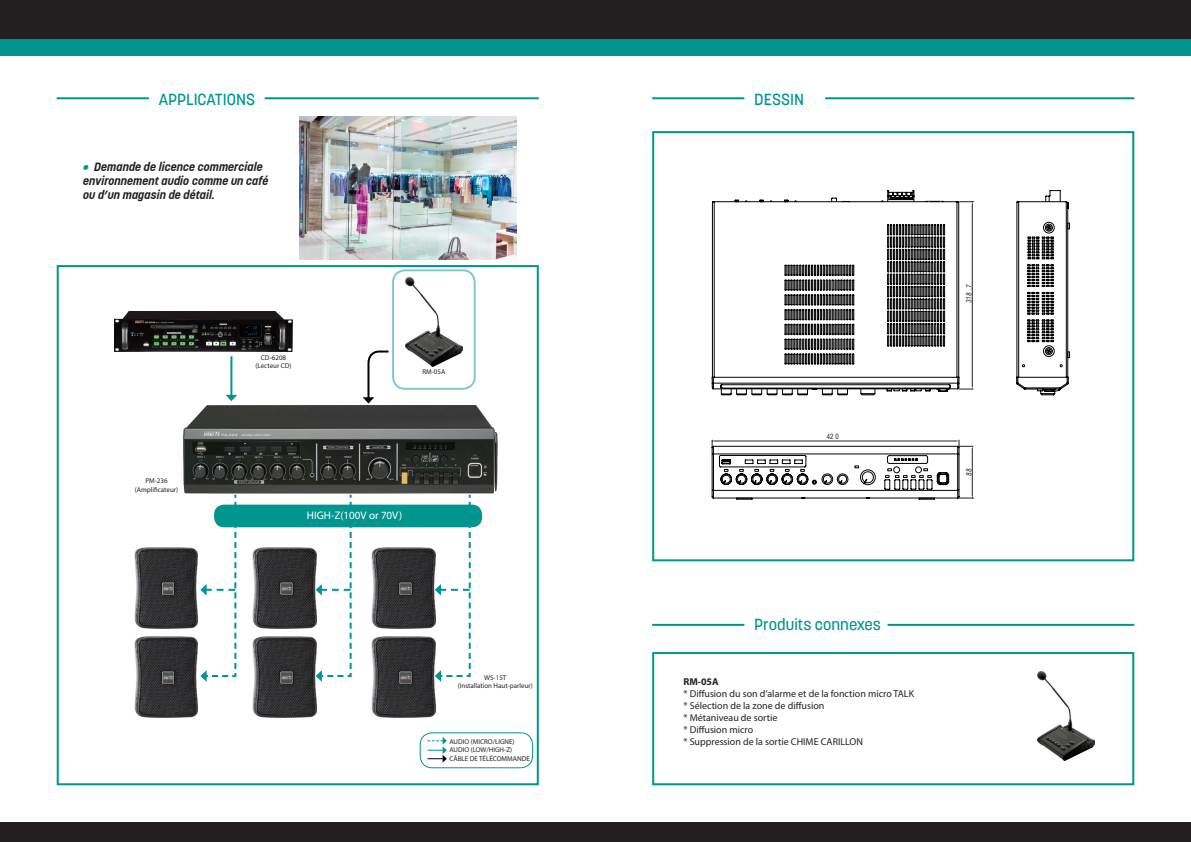
<style>
.page{position:relative;width:1191px;height:842px;background:#fff}
.page>*{position:absolute;margin:0;border:0;box-sizing:border-box;transform-origin:0 0}
.t1{font:500 16px "Korolev W01";color:#00968f}
.t2{font:italic 700 12px "Korolev W04";color:#231f20}
.t3{font:11px "Myriad Pro";color:#fff}
.t4{font:10px "Myriad Pro";color:#231f20}
.t5{font:700 10px "Myriad Pro";color:#231f20}
.t6{font:7.3px "Arial Narrow";color:#231f20}
.t7{font:7px "Myriad Pro";color:#231f20}
.s1{color:#00968f}
</style>
<div class="page">
<div style="left:0;top:0;width:1190px;height:56px;background:#00968f"></div>
<div style="left:0;top:0;width:1190px;height:39px;background:#231f20"></div>
<div style="left:0;top:822px;width:1190px;height:20px;background:#231f20"></div>
<hr style="left:57px;top:97px;width:92px;height:2px;background:#00968f">
<hr style="left:265px;top:97px;width:274px;height:2px;background:#00968f">
<div style="left:57px;top:265px;width:482px;height:520px;border:2px solid #00968f"></div>
<div style="left:392px;top:269px;width:84px;height:121px;border:2px solid #00968f;border-radius:12px"></div>
<div style="left:214px;top:505px;width:268px;height:22px;background:#00968f;border-radius:10px"></div>
<div style="left:420px;top:732px;width:113px;height:36px;border:1px solid #00968f;border-radius:12px"></div>
<div style="left:652px;top:131px;width:482px;height:430px;border:2px solid #00968f"></div>
<svg style="left:711px;top:201px;width:23px;height:194px"></svg>
<svg style="left:734px;top:190px;width:336px;height:205px"></svg>
<svg style="left:711px;top:440px;width:262px;height:60px"></svg>
<div style="left:652px;top:652px;width:482px;height:133px;border:2px solid #00968f"></div>
<img style="left:185px;top:403px;width:313px;height:91px">
<img style="left:300px;top:117px;width:217px;height:142px">
<img style="left:115px;top:312px;width:178px;height:40px">
<img style="left:134px;top:547px;width:63px;height:81px">
<img style="left:405px;top:278px;width:57px;height:88px">
<img style="left:253px;top:547px;width:63px;height:81px">
<img style="left:372px;top:547px;width:63px;height:81px">
<img style="left:134px;top:636px;width:63px;height:81px">
<img style="left:253px;top:636px;width:63px;height:81px">
<img style="left:372px;top:636px;width:63px;height:81px">
<hr style="left:230px;top:356px;width:2px;height:41px;background:#00968f">
<svg style="left:226px;top:395px;width:11px;height:6px"></svg>
<svg style="left:200px;top:493px;width:37px;height:189px"></svg>
<svg style="left:316px;top:493px;width:36px;height:189px"></svg>
<svg style="left:435px;top:493px;width:37px;height:189px"></svg>
<svg style="left:363px;top:350px;width:26px;height:53px"></svg>
<img style="left:183px;top:406px;width:311px;height:87px">
<svg style="left:427px;top:737px;width:20px;height:26px"></svg>
<hr style="left:652px;top:97px;width:92px;height:2px;background:#00968f">
<hr style="left:825px;top:97px;width:309px;height:2px;background:#00968f">
<hr style="left:652px;top:624px;width:92px;height:2px;background:#00968f">
<hr style="left:887px;top:624px;width:247px;height:2px;background:#00968f">
<img style="left:1037px;top:672px;width:57px;height:88px">
<p class="t1" style="left:159px;top:90px;width:98px">APPLICATIONS</p>
<p class="t2" style="left:83px;top:159px;width:181px"><span class="s1">•</span> Demande de licence commerciale</p>
<p class="t2" style="left:83px;top:173px;width:187px">environnement audio comme un café</p>
<p class="t2" style="left:83px;top:188px;width:133px">ou d’un magasin de détail.</p>
<p class="t7" style="left:145px;top:477px;width:24px">PM-236</p>
<p class="t7" style="left:135px;top:485px;width:45px">(Amplificateur)</p>
<p class="t7" style="left:261px;top:353px;width:27px">CD-6208</p>
<p class="t7" style="left:255px;top:361px;width:38px">(Lecteur CD)</p>
<p class="t7" style="left:422px;top:367px;width:25px">RM-05A</p>
<p class="t3" style="left:307px;top:508px;width:97px">HIGH-Z(100V or 70V)</p>
<p class="t7" style="left:484px;top:673px;width:24px">WS-15T</p>
<p class="t7" style="left:458px;top:682px;width:77px">(Installation Haut-parleur)</p>
<p class="t7" style="left:449px;top:737px;width:67px">AUDIO (MICRO/LIGNE)</p>
<p class="t7" style="left:449px;top:745px;width:64px">AUDIO (LOW/HIGH-Z)</p>
<p class="t7" style="left:449px;top:754px;width:82px">CÂBLE DE TÉLÉCOMMANDE</p>
<p class="t1" style="left:754px;top:90px;width:51px">DESSIN</p>
<p class="t6" style="left:827px;top:431px;width:14px">42 0</p>
<p class="t6" style="left:963px;top:303px;width:21px;rotate:-90deg">318 .7</p>
<p class="t6" style="left:963px;top:476px;width:9px;rotate:-90deg">88</p>
<p class="t1" style="left:754px;top:615px;width:128px">Produits connexes</p>
<p class="t5" style="left:683px;top:675px;width:37px">RM-05A</p>
<p class="t4" style="left:683px;top:687px;width:232px">* Diffusion du son d’alarme et de la fonction micro TALK</p>
<p class="t4" style="left:683px;top:699px;width:142px">* Sélection de la zone de diffusion</p>
<p class="t4" style="left:683px;top:711px;width:95px">* Métaniveau de sortie</p>
<p class="t4" style="left:683px;top:723px;width:71px">* Diffusion micro</p>
<p class="t4" style="left:683px;top:735px;width:181px">* Suppression de la sortie CHIME CARILLON</p>
</div>
